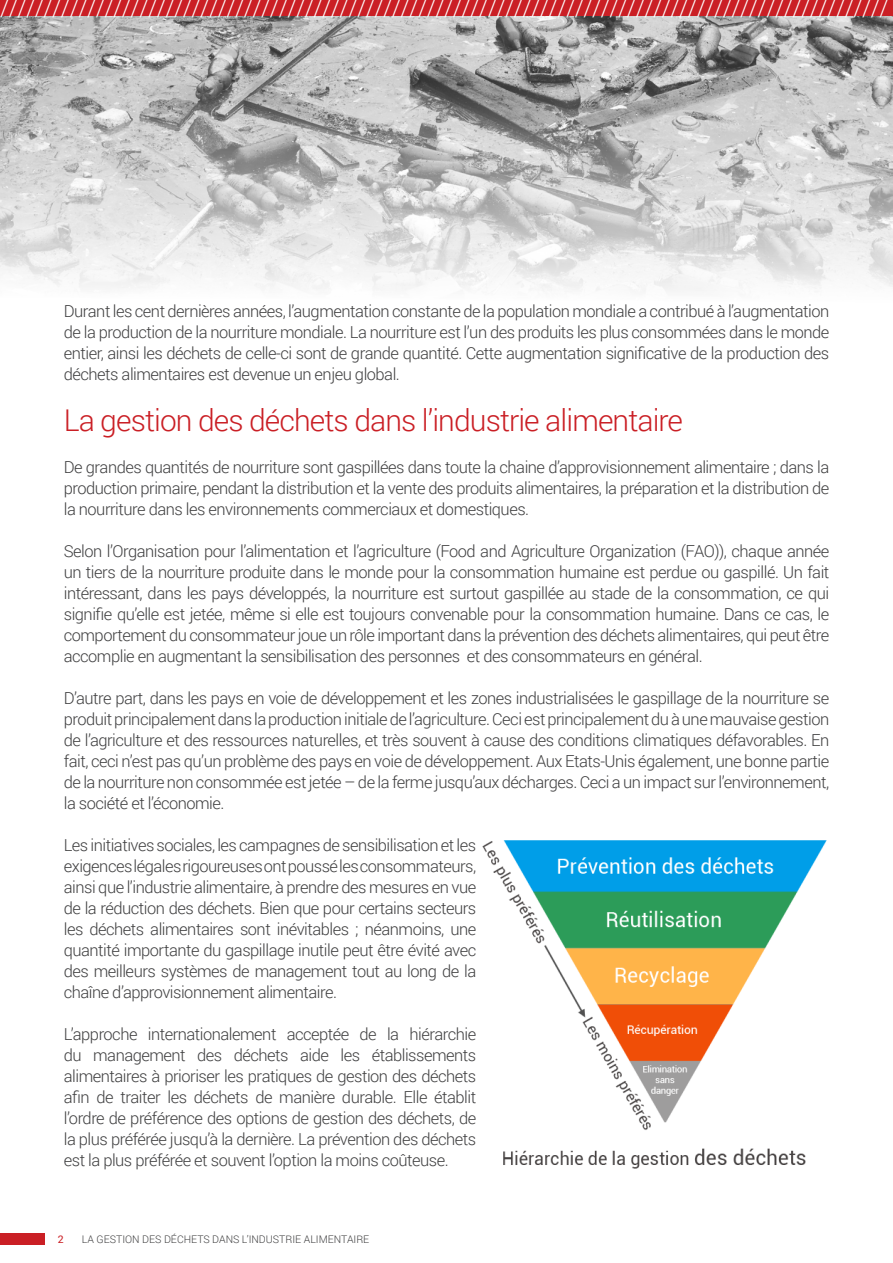
<style>
.page{position:relative;width:893px;height:1263px;background:#fff}
.page>*{position:absolute;margin:0;border:0;box-sizing:border-box;transform-origin:0 0}
.t1{font:300 30px "Roboto";letter-spacing:-.03em;color:#ca1f25}
.t2{font:300 22.5px "Roboto";color:#fff}
.t3{font:300 16.5px/21px "Roboto";letter-spacing:-.03em;color:#3e3e3f;text-align:justify}
.t4{font:300 10.5px "Roboto";color:#3e3e3f}
.t5{font:10.5px "Roboto";color:#ca1f25}
</style>
<div class="page">
<img style="left:0;top:16px;width:893px;height:275px">
<div style="left:0;top:0;width:893px;height:16px;background:#ca1f25"></div>
<div style="left:0;top:1233px;width:44px;height:12px;background:#ca1f25"></div>
<img style="left:482px;top:840px;width:344px;height:329px">
<p class="t2" style="left:0;top:-7px;width:890px">//////////////////////////////////////////////////////////////////////////////////////////////////////</p>
<p class="t3" style="left:64px;top:300px;width:767px">Durant les cent dernières années, l’augmentation constante de la population mondiale a contribué à l’augmentation de la production de la nourriture mondiale. La nourriture est l’un des produits les plus consommées dans le monde entier, ainsi les déchets de celle-ci sont de grande quantité. Cette augmentation significative de la production des déchets alimentaires est devenue un enjeu global.</p>
<p class="t1" style="left:64px;top:399px;width:621px">La gestion des déchets dans l’industrie alimentaire</p>
<p class="t3" style="left:64px;top:456px;width:767px">De grandes quantités de nourriture sont gaspillées dans toute la chaine d’approvisionnement alimentaire ; dans la production primaire, pendant la distribution et la vente des produits alimentaires, la préparation et la distribution de la nourriture dans les environnements commerciaux et domestiques.</p>
<p class="t3" style="left:64px;top:540px;width:767px">Selon l’Organisation pour l’alimentation et l’agriculture (Food and Agriculture Organization (FAO)), chaque année un tiers de la nourriture produite dans le monde pour la consommation humaine est perdue ou gaspillé. Un fait intéressant, dans les pays développés, la nourriture est surtout gaspillée au stade de la consommation, ce qui signifie qu’elle est jetée, même si elle est toujours convenable pour la consommation humaine. Dans ce cas, le comportement du consommateur joue un rôle important dans la prévention des déchets alimentaires, qui peut être accomplie en augmentant la sensibilisation des personnes et des consommateurs en général.</p>
<p class="t3" style="left:64px;top:687px;width:767px">D’autre part, dans les pays en voie de développement et les zones industrialisées le gaspillage de la nourriture se produit principalement dans la production initiale de l’agriculture. Ceci est principalement du à une mauvaise gestion de l’agriculture et des ressources naturelles, et très souvent à cause des conditions climatiques défavorables. En fait, ceci n’est pas qu’un problème des pays en voie de développement. Aux Etats-Unis également, une bonne partie de la nourriture non consommée est jetée – de la ferme jusqu’aux décharges. Ceci a un impact sur l’environnement, la société et l’économie.</p>
<p class="t3" style="left:64px;top:834px;width:414px">Les initiatives sociales, les campagnes de sensibilisation et les exigences légales rigoureuses ont poussé les consommateurs, ainsi que l’industrie alimentaire, à prendre des mesures en vue de la réduction des déchets. Bien que pour certains secteurs les déchets alimentaires sont inévitables ; néanmoins, une quantité importante du gaspillage inutile peut être évité avec des meilleurs systèmes de management tout au long de la chaîne d’approvisionnement alimentaire.</p>
<p class="t3" style="left:64px;top:1023px;width:414px">L’approche internationalement acceptée de la hiérarchie du management des déchets aide les établissements alimentaires à prioriser les pratiques de gestion des déchets afin de traiter les déchets de manière durable. Elle établit l’ordre de préférence des options de gestion des déchets, de la plus préférée jusqu’à la dernière. La prévention des déchets est la plus préférée et souvent l’option la moins coûteuse.</p>
<p class="t5" style="left:58px;top:1232px;width:7px">2</p>
<p class="t4" style="left:82px;top:1232px;width:289px">LA GESTION DES DÉCHETS DANS L’INDUSTRIE ALIMENTAIRE</p>
</div>
